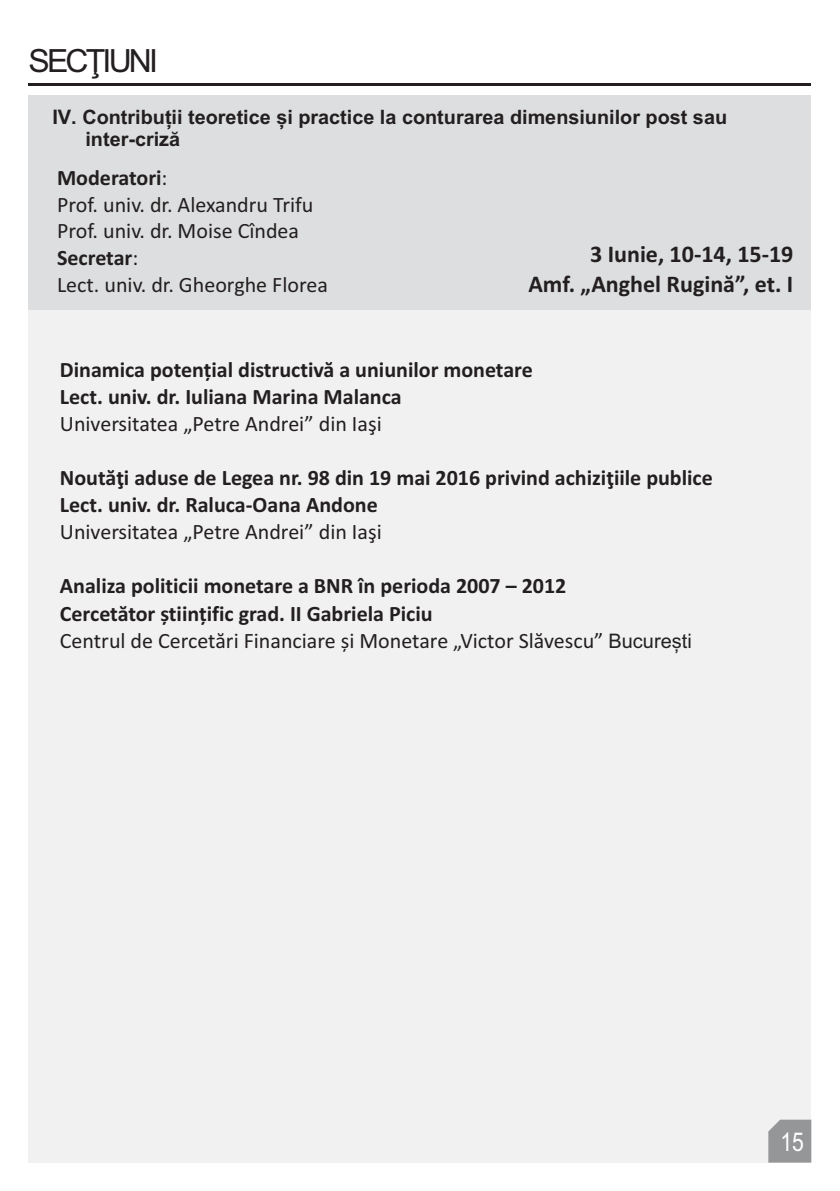
<style>
.page{position:relative;width:840px;height:1191px;background:#fff}
.page>*{position:absolute;margin:0;border:0;box-sizing:border-box;transform-origin:0 0}
.t1{font:32px "Arial";letter-spacing:-.09em;color:#231f20}
.t2{font:25.8px "Arial Narrow";color:#fff}
.t3{font:700 24px/29.2px "Calibri";color:#231f20;text-align:right}
.t4{font:700 22px/26.8px "Calibri";color:#231f20}
.t5{font:22px/26.8px "Calibri";color:#231f20}
.t6{font:700 19.8px/22.2px "Arial";color:#231f20}
.s1{font-size:20px}
.s2{font-weight:700}
.s3{font-weight:400}
.s4{font-family:"Arial";font-weight:400;font-size:20px;color:#222}
</style>
<div class="page">
<hr style="left:29px;top:83px;width:781px;height:3px;background:#231f20">
<div style="left:29px;top:95px;width:781px;height:1067px;background:#f1f1f2"></div>
<div style="left:29px;top:95px;width:781px;height:214px;background:#dddedf"></div>
<svg style="left:768px;top:1119px;width:42px;height:43px;background:#999b9d"></svg>
<h1 class="t1" style="left:29px;top:49px;width:131px">SECŢIUNI</h1>
<p class="t6" style="left:85px;top:108px;width:642px;text-indent:-33px"><span class="s1">IV.</span> Contribuții teoretice și practice la conturarea dimensiunilor post sau inter-criză</p>
<p class="t5" style="left:57px;top:166px;width:272px"><span class="s2">Moderatori</span>:<br>Prof. univ. dr. Alexandru Trifu<br>Prof. univ. dr. Moise Cîndea<br><span class="s2">Secretar</span>:<br>Lect. univ. dr. Gheorghe Florea</p>
<p class="t3" style="left:528px;top:242px;width:266px">3 Iunie, 10-14, 15-19<br>Amf. „Anghel Rugină”, et. I</p>
<p class="t4" style="left:60px;top:358px;width:474px">Dinamica potențial distructivă a uniunilor monetare<br>Lect. univ. dr. Iuliana Marina Malanca</p>
<p class="t5" style="left:60px;top:412px;width:323px">Universitatea „Petre Andrei” din Iaşi</p>
<p class="t4" style="left:60px;top:466px;width:654px">Noutăţi aduse de Legea nr. 98 din 19 mai 2016 privind achiziţiile publice<br>Lect. univ. dr. Raluca-Oana Andone</p>
<p class="t5" style="left:60px;top:520px;width:323px">Universitatea „Petre Andrei” din Iaşi</p>
<p class="t4" style="left:60px;top:574px;width:633px;line-height:27.6px">Analiza politicii monetare a BNR în perioda 2007 – 2012<br>Cercetător științific grad. II Gabriela Piciu<br><span class="s3">Centrul de Cercetări Financiare și Monetare „Victor Slăvescu”</span> <span class="s4">București</span></p>
<p class="t2" style="left:780px;top:1131px;width:25px">15</p>
</div>
